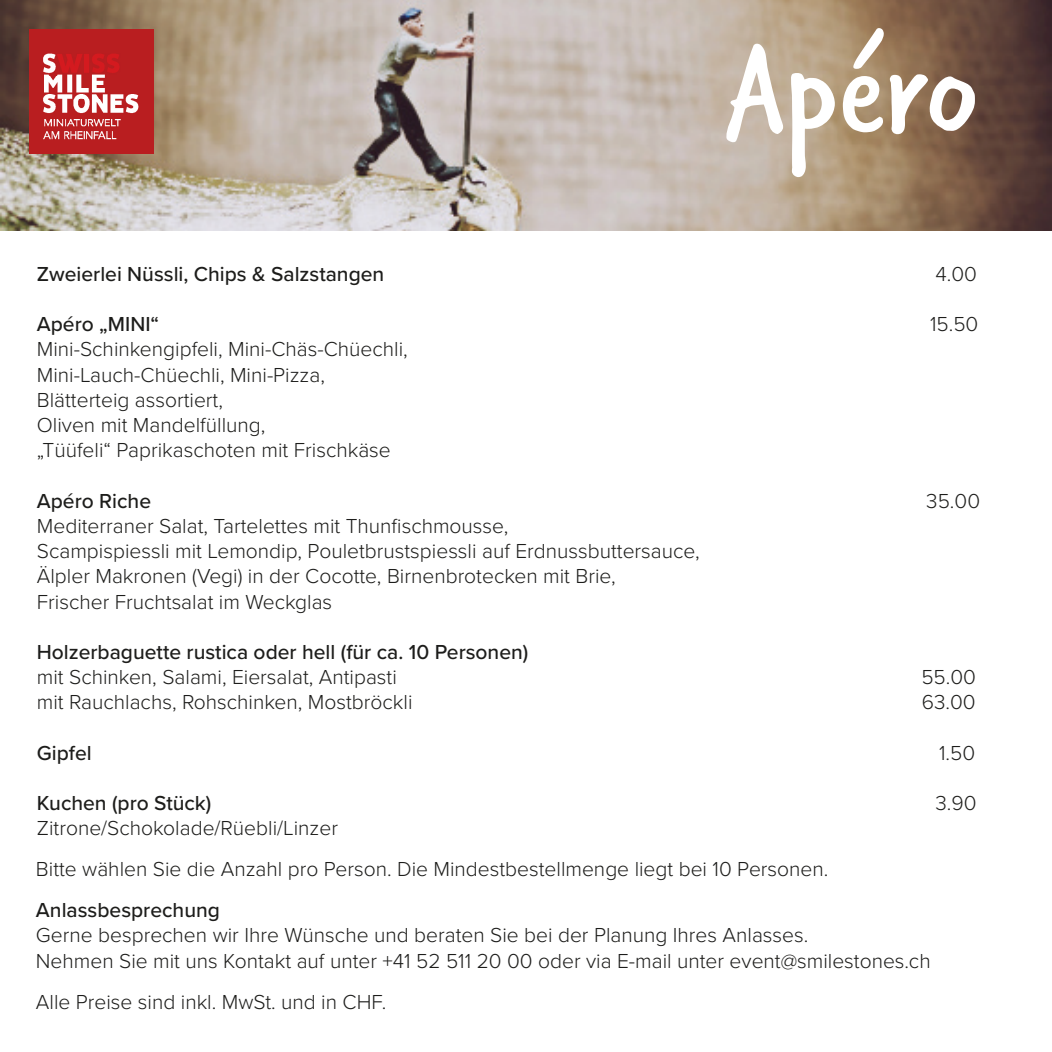
<style>
.page{position:relative;width:1052px;height:1052px;background:#fff}
.page>*{position:absolute;margin:0;border:0;box-sizing:border-box;transform-origin:0 0}
.t1{font:143.5px "Verveine";color:#fff}
.t2{font:300 21px/25.2px "Proxima Nova";color:#1d1d1b}
.t3{font:500 21px "Proxima Nova";color:#1d1d1b}
</style>
<div class="page">
<img style="left:0;top:0;width:1052px;height:231px">
<img style="left:30px;top:30px;width:124px;height:124px">
<p class="t1" style="left:725px;top:-10px;width:253px">Apéro</p>
<p class="t3" style="left:37px;top:258px;width:349px">Zweierlei Nüssli, Chips &amp; Salzstangen</p>
<p class="t2" style="left:935px;top:260px;width:43px">4.00</p>
<p class="t3" style="left:37px;top:308px;width:124px">Apéro „MINI“</p>
<p class="t2" style="left:930px;top:310px;width:50px">15.50</p>
<p class="t2" style="left:37px;top:336px;width:372px">Mini-Schinkengipfeli, Mini-Chäs-Chüechli,</p>
<p class="t2" style="left:37px;top:361px;width:290px">Mini-Lauch-Chüechli, Mini-Pizza,</p>
<p class="t2" style="left:37px;top:386px;width:188px">Blätterteig assortiert,</p>
<p class="t2" style="left:37px;top:411px;width:230px">Oliven mit Mandelfüllung,</p>
<p class="t2" style="left:37px;top:436px;width:355px">„Tüüfeli“ Paprikaschoten mit Frischkäse</p>
<p class="t3" style="left:37px;top:485px;width:116px">Apéro Riche</p>
<p class="t2" style="left:926px;top:487px;width:55px">35.00</p>
<p class="t2" style="left:37px;top:512px;width:664px">Mediterraner Salat, Tartelettes mit Thunfischmousse,<br>Scampispiessli mit Lemondip, Pouletbrustspiessli auf Erdnussbuttersauce,<br>Älpler Makronen (Vegi) in der Cocotte, Birnenbrotecken mit Brie,</p>
<p class="t2" style="left:37px;top:588px;width:297px">Frischer Fruchtsalat im Weckglas</p>
<p class="t3" style="left:37px;top:636px;width:493px">Holzerbaguette rustica oder hell (für ca. 10 Personen)</p>
<p class="t2" style="left:37px;top:663px;width:361px">mit Schinken, Salami, Eiersalat, Antipasti</p>
<p class="t2" style="left:921px;top:663px;width:56px">55.00</p>
<p class="t2" style="left:37px;top:688px;width:377px">mit Rauchlachs, Rohschinken, Mostbröckli</p>
<p class="t2" style="left:922px;top:688px;width:55px">63.00</p>
<p class="t3" style="left:37px;top:737px;width:56px">Gipfel</p>
<p class="t2" style="left:939px;top:739px;width:38px">1.50</p>
<p class="t3" style="left:37px;top:787px;width:176px">Kuchen (pro Stück)</p>
<p class="t2" style="left:935px;top:789px;width:43px">3.90</p>
<p class="t2" style="left:37px;top:814px;width:303px">Zitrone/Schokolade/Rüebli/Linzer</p>
<p class="t2" style="left:36px;top:855px;width:794px">Bitte wählen Sie die Anzahl pro Person. Die Mindestbestellmenge liegt bei 10 Personen.</p>
<p class="t3" style="left:36px;top:894px;width:185px">Anlassbesprechung</p>
<p class="t2" style="left:36px;top:921px;width:896px">Gerne besprechen wir Ihre Wünsche und beraten Sie bei der Planung Ihres Anlasses.<br>Nehmen Sie mit uns Kontakt auf unter +41 52 511 20 00 oder via E-mail unter event@smilestones.ch</p>
<p class="t2" style="left:36px;top:988px;width:352px">Alle Preise sind inkl. MwSt. und in CHF.</p>
</div>
